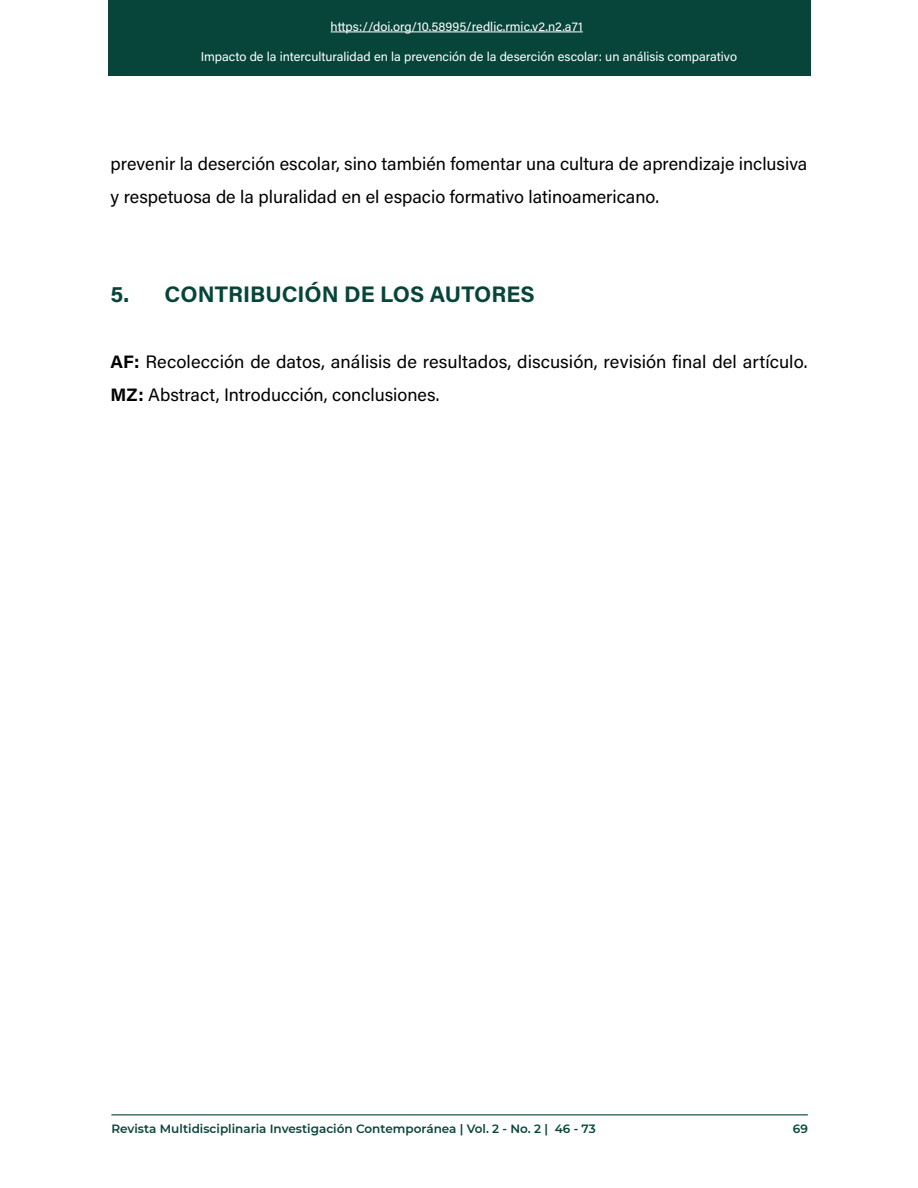
<style>
.page{position:relative;width:918px;height:1188px;background:#fff}
.page>*{position:absolute;margin:0;border:0;box-sizing:border-box;transform-origin:0 0}
.SUBTITULO{font:700 22.5px "Acumin Pro";color:#07453a}
.SIN_GREP{font:18px/33px "Acumin Pro";color:#000}
.t1{font:12.75px "Acumin Pro";color:#fff}
.t2{font:600 12px "Montserrat";color:#07453a}
.s1{font-weight:700}
</style>
<div class="page">
<div style="left:108px;top:0;width:702px;height:75px;background:#07453a"></div>
<hr style="left:331px;top:32px;width:252px;height:1px;background:#fff">
<hr style="left:111px;top:1114px;width:697px;height:1px;background:#07453a">
<p class="t1" style="left:331px;top:17px;width:254px">https://doi.org/10.58995/redlic.rmic.v2.n2.a71</p>
<p class="t1" style="left:201px;top:48px;width:538px">Impacto de la interculturalidad en la prevención de la deserción escolar: un análisis comparativo</p>
<p class="SIN_GREP" style="left:111px;top:147px;width:698px">prevenir la deserción escolar, sino también fomentar una cultura de aprendizaje inclusiva y respetuosa de la pluralidad en el espacio formativo latinoamericano.</p>
<p class="SUBTITULO" style="left:111px;top:278px;width:426px">5. CONTRIBUCIÓN DE LOS AUTORES</p>
<p class="SIN_GREP" style="left:111px;top:345px;width:698px"><span class="s1">AF:</span> Recolección de datos, análisis de resultados, discusión, revisión final del artículo.<br><span class="s1">MZ:</span> Abstract, Introducción, conclusiones.</p>
<p class="t2" style="left:111px;top:1120px;width:486px">Revista Multidisciplinaria Investigación Contemporánea | Vol. 2 - No. 2 | 46 - 73</p>
<p class="t2" style="left:793px;top:1120px;width:17px">69</p>
</div>
